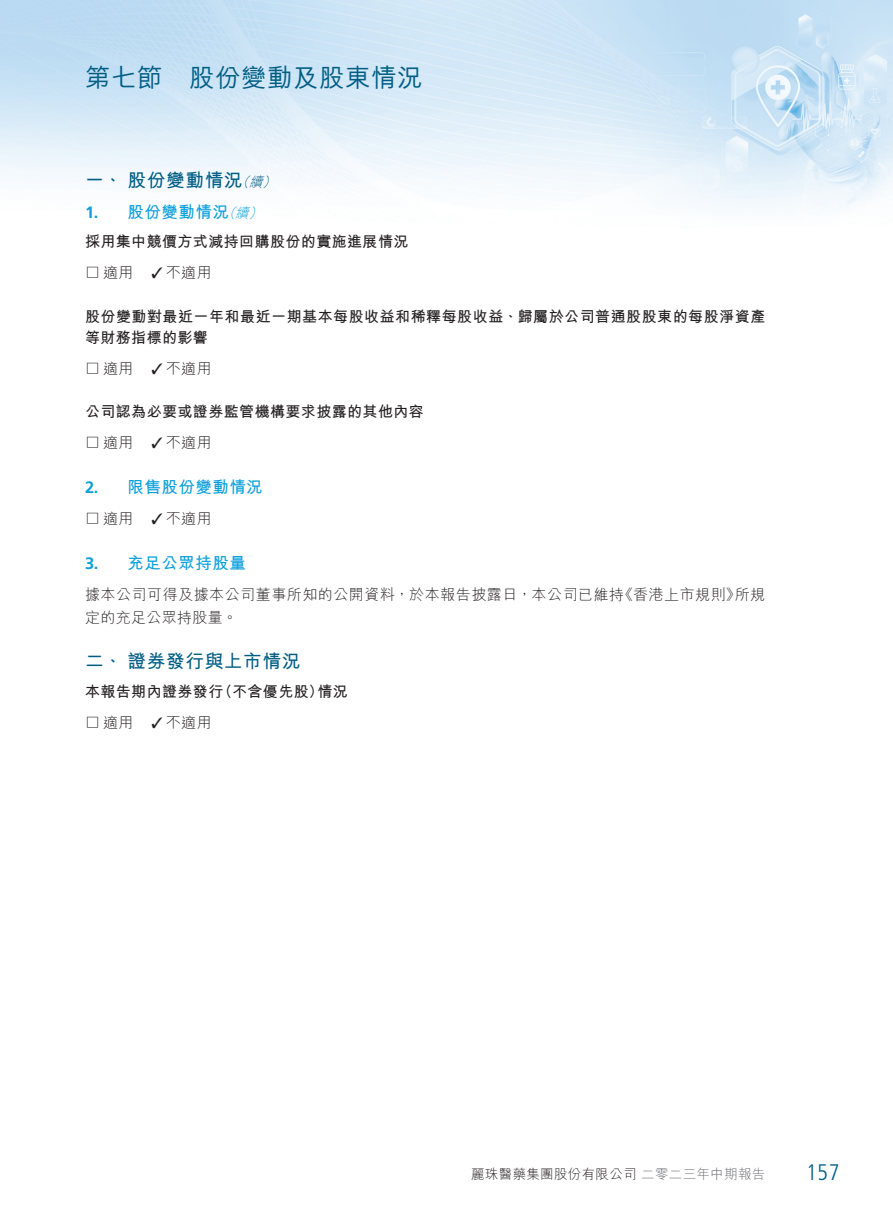
<style>
.page{position:relative;width:893px;height:1212px;background:#fff}
.page>*{position:absolute;margin:0;border:0;box-sizing:border-box;transform-origin:0 0}
.t1{font:500 25.5px "M Hei HK";letter-spacing:.02em;color:#005e85}
.t2{font:300 condensed 22.5px "Frutiger LT Std";color:#005e85}
.t3{font:700 18.75px "M Hei HK";letter-spacing:.03em;color:#005e85}
.t4{font:700 16.5px "M Hei HK";letter-spacing:.03em;color:#0c9fdc}
.t5{font:700 15px/21px "M Hei HK";letter-spacing:.03em;color:#231f20}
.t6{font:300 15px/22.5px "M Hei HK";letter-spacing:.035em;color:#231f20}
.t7{font:300 13.5px "M Hei HK";letter-spacing:.025em;color:#231f20}
.s1{font-weight:300;font-style:italic;font-size:13.5px}
.s2{font-family:"Frutiger LT Std"}
.s3{color:#6c6d70}
</style>
<div class="page">
<img style="left:0;top:0;width:893px;height:209px">
<h1 class="t1" style="left:85px;top:59px;width:339px">第七節 股份變動及股東情況</h1>
<p class="t3" style="left:85px;top:166px;width:196px">一、股份變動情況<span class="s1">（續）</span></p>
<p class="t4" style="left:85px;top:200px;width:182px"><span class="s2">1.</span> 股份變動情況<span class="s1">（續）</span></p>
<p class="t5" style="left:85px;top:230px;width:325px">採用集中競價方式減持回購股份的實施進展情況</p>
<p class="t6" style="left:85px;top:261px;width:128px">□ 適用 ✓ 不適用</p>
<p class="t5" style="left:85px;top:305px;width:682px">股份變動對最近一年和最近一期基本每股收益和稀釋每股收益、歸屬於公司普通股股東的每股淨資產等財務指標的影響</p>
<p class="t6" style="left:85px;top:357px;width:128px">□ 適用 ✓ 不適用</p>
<p class="t5" style="left:85px;top:400px;width:340px">公司認為必要或證券監管機構要求披露的其他內容</p>
<p class="t6" style="left:85px;top:431px;width:128px">□ 適用 ✓ 不適用</p>
<p class="t4" style="left:85px;top:475px;width:179px"><span class="s2">2.</span> 限售股份變動情況</p>
<p class="t6" style="left:85px;top:507px;width:128px">□ 適用 ✓ 不適用</p>
<p class="t4" style="left:85px;top:551px;width:162px"><span class="s2">3.</span> 充足公眾持股量</p>
<p class="t6" style="left:85px;top:583px;width:682px">據本公司可得及據本公司董事所知的公開資料，於本報告披露日，本公司已維持《香港上市規則》所規定的充足公眾持股量。</p>
<p class="t3" style="left:85px;top:647px;width:217px">二、證券發行與上市情況</p>
<p class="t5" style="left:85px;top:680px;width:264px">本報告期內證券發行（不含優先股）情況</p>
<p class="t6" style="left:85px;top:711px;width:128px">□ 適用 ✓ 不適用</p>
<p class="t7" style="left:471px;top:1167px;width:296px">麗珠醫藥集團股份有限公司 <span class="s3">二零二三年中期報告</span></p>
<h2 class="t2" style="left:806px;top:1159px;width:35px">157</h2>
</div>
